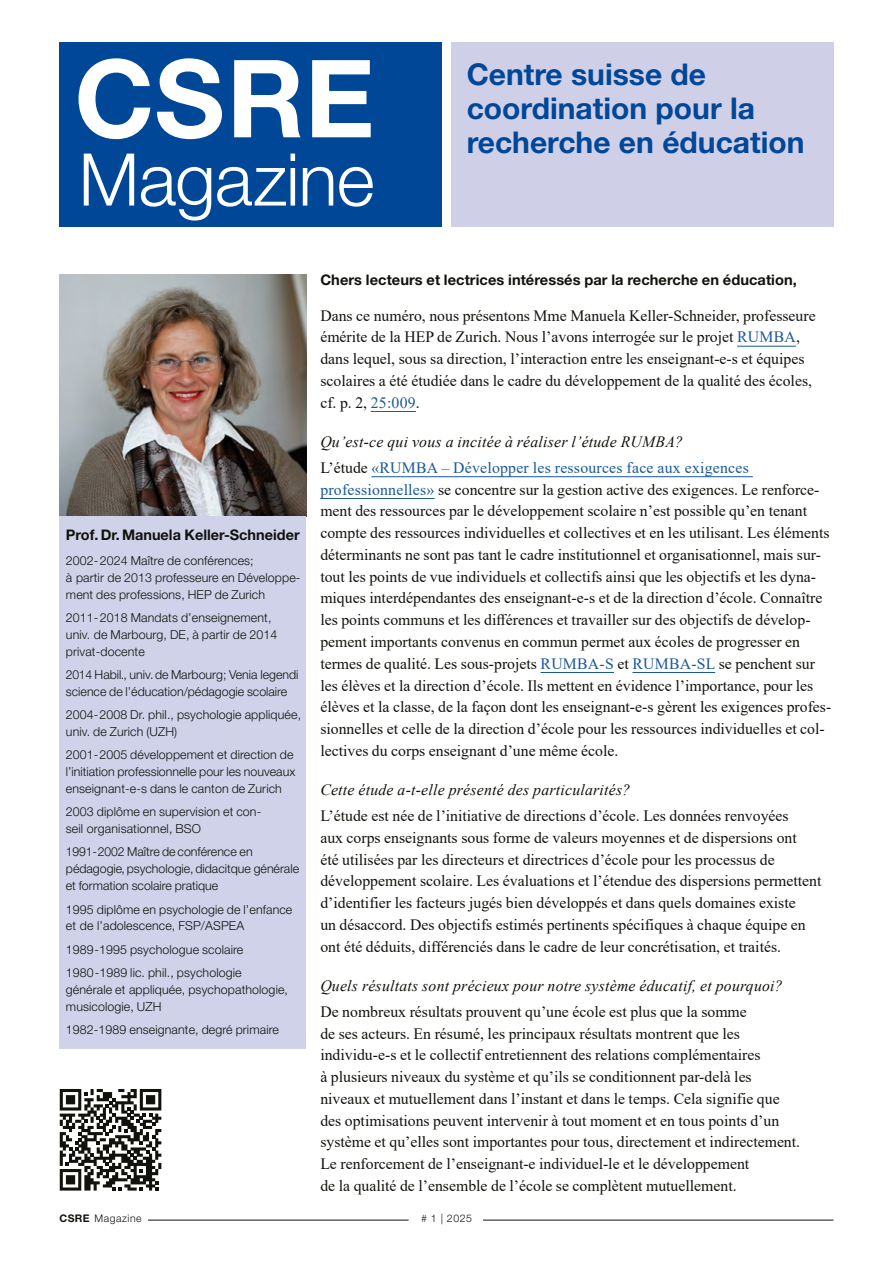
<style>
.page{position:relative;width:893px;height:1263px;background:#fff}
.page>*{position:absolute;margin:0;border:0;box-sizing:border-box;transform-origin:0 0}
.t1{font:700 108px "Helvetica Neue LT Std";color:#fff}
.t2{font:300 72.75px "Helvetica Neue LT Std";letter-spacing:-.01em;color:#fff}
.t3{font:700 30px/33.8px "Helvetica Neue LT Std";color:#004798}
.t4{font:15.75px/21.8px "Times New Roman";color:#12120d}
.t5{font:italic 15.75px/26px "Times New Roman";letter-spacing:.015em;color:#12120d}
.t6{font:700 14.7px "Helvetica Neue LT Std";letter-spacing:.005em;color:#12120d}
.t7{font:300 12.3px/17px "Helvetica Neue LT Std";letter-spacing:.01em;color:#12120d}
.t8{font:300 10.5px "Helvetica Neue LT Std";letter-spacing:.05em;color:#12120d}
.s1{color:#1b5899}
.s2{font-style:normal}
.s3{font-style:normal;color:#1b5899}
.s4{font-weight:700}
</style>
<div class="page">
<hr style="left:148px;top:1220px;width:261px;height:1px;background:#12120d">
<hr style="left:483px;top:1220px;width:350px;height:1px;background:#12120d">
<div style="left:451px;top:43px;width:382px;height:184px;background:#cfd0e8"></div>
<div style="left:60px;top:43px;width:382px;height:184px;background:#004798"></div>
<svg style="left:60px;top:1089px;width:101px;height:101px"></svg>
<img style="left:60px;top:274px;width:246px;height:242px">
<hr style="left:737px;top:346px;width:59px;height:1px;background:#1b5899">
<hr style="left:371px;top:411px;width:45px;height:1px;background:#1b5899">
<hr style="left:371px;top:476px;width:382px;height:1px;background:#1b5899">
<hr style="left:320px;top:498px;width:115px;height:1px;background:#1b5899">
<hr style="left:541px;top:672px;width:73px;height:1px;background:#1b5899">
<hr style="left:632px;top:672px;width:83px;height:1px;background:#1b5899">
<div style="left:60px;top:516px;width:246px;height:533px;background:#cfd2e9"></div>
<h1 class="t1" style="left:74px;top:32px;width:302px">CSRE</h1>
<h2 class="t2" style="left:79px;top:135px;width:297px">Magazine</h2>
<h3 class="t3" style="left:467px;top:57px;width:290px">Centre suisse de coordination pour la</h3>
<h3 class="t3" style="left:467px;top:124px;width:339px">recherche en éducation</h3>
<p class="t6" style="left:66px;top:525px;width:235px">Prof. Dr. Manuela Keller-Schneider</p>
<p class="t7" style="left:66px;top:552px;width:236px">2002-2024 Maître de conférences;<br>à partir de 2013 professeure en Développe&shy;ment des professions, HEP de Zurich</p>
<p class="t7" style="left:66px;top:609px;width:213px">2011-2018 Mandats d’enseignement, univ. de Marbourg, DE, à partir de 2014 privat-docente</p>
<p class="t7" style="left:66px;top:666px;width:234px">2014 Habil., univ. de Marbourg; Venia legendi science de l’éducation/pédagogie scolaire</p>
<p class="t7" style="left:66px;top:706px;width:237px">2004-2008 Dr. phil., psychologie appliquée, univ. de Zurich (UZH)</p>
<p class="t7" style="left:66px;top:746px;width:231px">2001-2005 développement et direction de l’initiation professionnelle pour les nouveaux enseignant-e-s dans le canton de Zurich</p>
<p class="t7" style="left:66px;top:803px;width:197px">2003 diplôme en supervision et con&shy;seil organisationnel, BSO</p>
<p class="t7" style="left:66px;top:843px;width:235px">1991-2002 Maître de conférence en pédagogie, psychologie, didacitque générale et formation scolaire pratique</p>
<p class="t7" style="left:66px;top:900px;width:228px">1995 diplôme en psychologie de l’enfance et de l’adolescence, FSP/ASPEA</p>
<p class="t7" style="left:66px;top:937px;width:179px;line-height:23.2px">1989-1995 psychologue scolaire<br>1980-1989 lic. phil., psychologie</p>
<p class="t7" style="left:66px;top:981px;width:224px">générale et appliquée, psychopathologie, musicologie, UZH</p>
<p class="t7" style="left:66px;top:1021px;width:215px">1982-1989 enseignante, degré primaire</p>
<p class="t6" style="left:320px;top:270px;width:478px">Chers lecteurs et lectrices intéressés par la recherche en éducation,</p>
<p class="t4" style="left:320px;top:304px;width:497px">Dans ce numéro, nous présentons Mme Manuela Keller-Schneider, professeure émérite de la HEP de Zurich. Nous l’avons interrogée sur le projet <span class="s1">RUMBA</span>, dans lequel, sous sa direction, l’interaction entre les enseignant-e-s et équipes scolaires a été étudiée dans le cadre du développement de la qualité des écoles, cf. p. 2, <span class="s1">25:009</span>.</p>
<p class="t5" style="left:320px;top:428px;width:430px">Qu’est-ce qui vous a incitée à réaliser l’étude RUMBA?<br><span class="s2">L’étude</span> <span class="s3">«RUMBA – Développer les ressources face aux exigences</span></p>
<p class="t4" style="left:320px;top:478px;width:512px"><span class="s1">professionnelles»</span> se concentre sur la gestion active des exigences. Le renforce&shy;ment des ressources par le développement scolaire n’est possible qu’en tenant compte des ressources individuelles et collectives et en les utilisant. Les éléments déterminants ne sont pas tant le cadre institutionnel et organisationnel, mais sur&shy;tout les points de vue individuels et collectifs ainsi que les objectifs et les dyna&shy;miques interdépendantes des enseignant-e-s et de la direction d’école. Connaître les points communs et les différences et travailler sur des objectifs de dévelop&shy;pement importants convenus en commun permet aux écoles de progresser en termes de qualité. Les sous-projets <span class="s1">RUMBA-S</span> et <span class="s1">RUMBA-SL</span> se penchent sur les élèves et la direction d’école. Ils mettent en évidence l’importance, pour les élèves et la classe, de la façon dont les enseignant-e-s gèrent les exigences profes&shy;sionnelles et celle de la direction d’école pour les ressources individuelles et col&shy;lectives du corps enseignant d’une même école.</p>
<p class="t5" style="left:320px;top:776px;width:311px">Cette étude a-t-elle présenté des particularités?</p>
<p class="t4" style="left:320px;top:804px;width:503px">L’étude est née de l’initiative de directions d’école. Les données renvoyées<br>aux corps enseignants sous forme de valeurs moyennes et de dispersions ont<br>été utilisées par les directeurs et directrices d’école pour les processus de développement scolaire. Les évaluations et l’étendue des dispersions permettent d’identifier les facteurs jugés bien développés et dans quels domaines existe<br>un désaccord. Des objectifs estimés pertinents spécifiques à chaque équipe en ont été déduits, différenciés dans le cadre de leur concrétisation, et traités.</p>
<p class="t5" style="left:320px;top:972px;width:464px">Quels résultats sont précieux pour notre système éducatif, et pourquoi?</p>
<p class="t4" style="left:320px;top:1000px;width:481px">De nombreux résultats prouvent qu’une école est plus que la somme<br>de ses acteurs. En résumé, les principaux résultats montrent que les individu-e-s et le collectif entretiennent des relations complémentaires<br>à plusieurs niveaux du système et qu’ils se conditionnent par-delà les niveaux et mutuellement dans l’instant et dans le temps. Cela signifie que des optimisations peuvent intervenir à tout moment et en tous points d’un système et qu’elles sont importantes pour tous, directement et indirectement.<br>Le renforcement de l’enseignant-e individuel-le et le développement<br>de la qualité de l’ensemble de l’école se complètent mutuellement.</p>
<p class="t8" style="left:60px;top:1212px;width:84px"><span class="s4">CSRE</span> Magazine</p>
<p class="t8" style="left:421px;top:1212px;width:52px"># 1 | 2025</p>
</div>
